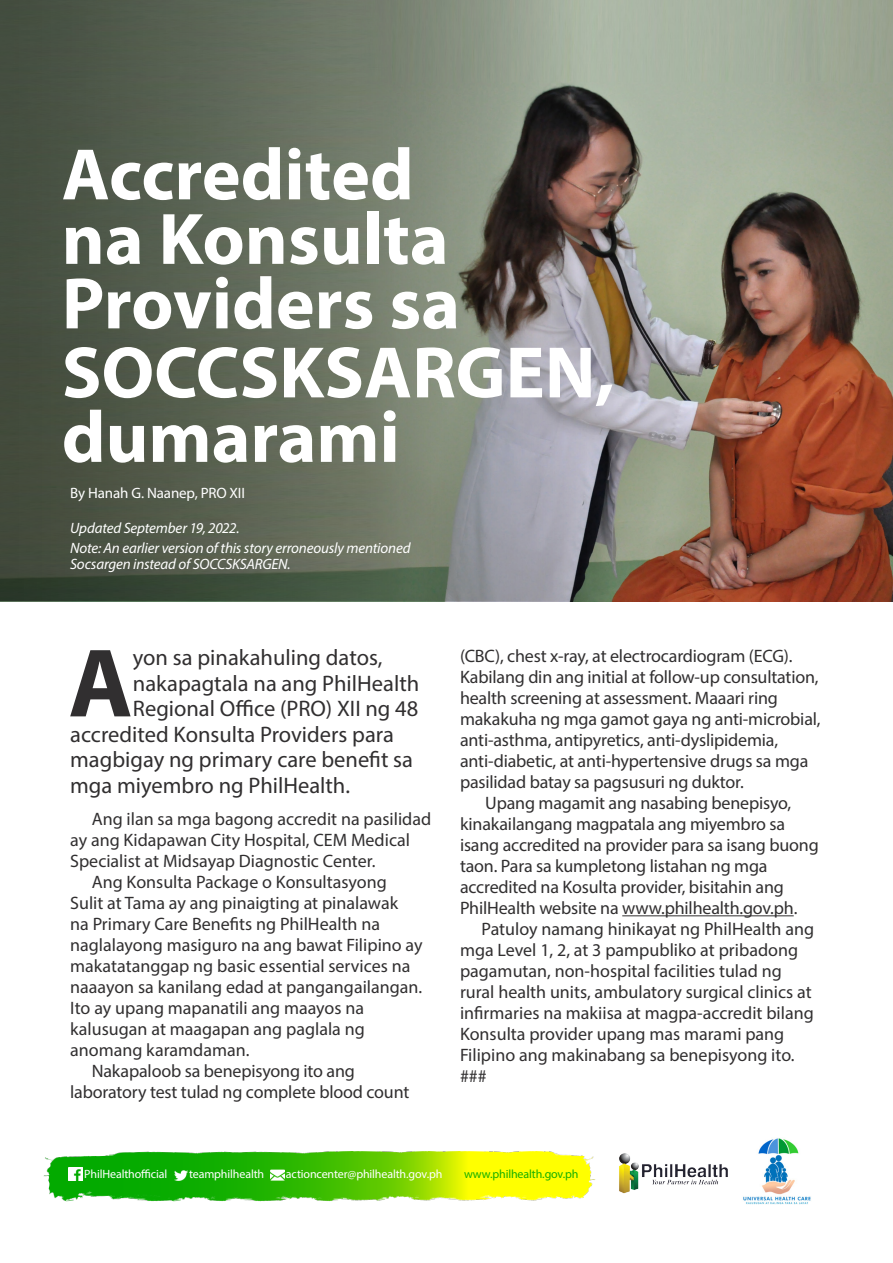
<style>
.page{position:relative;width:893px;height:1263px;background:#fff}
.page>*{position:absolute;margin:0;border:0;box-sizing:border-box;transform-origin:0 0}
.t1{font:700 98.1px "Myriad Pro";color:#312f30}
.t2{font:700 73.5px/66.8px "Myriad Pro";color:#fff}
.t3{font:22.5px "Myriad Pro";color:#312f30}
.t4{font:18px/21px "Myriad Pro";letter-spacing:-.005em;color:#312f30}
.t5{font:italic 15px/16.5px "Myriad Pro";letter-spacing:-.01em;color:#fff}
.t6{font:15px "Myriad Pro";letter-spacing:-.01em;color:#fff}
.t7{font:12px "Myriad Pro";letter-spacing:-.01em;color:#fff}
.t8{font:12px "Myriad Pro";letter-spacing:-.01em;color:#16b000}
</style>
<div class="page">
<img style="left:44px;top:1151px;width:552px;height:50px">
<img style="left:743px;top:1138px;width:68px;height:67px">
<img style="left:619px;top:1153px;width:109px;height:41px">
<img style="left:69px;top:1167px;width:13px;height:14px">
<svg style="left:175px;top:1169px;width:12px;height:13px"></svg>
<img style="left:271px;top:1168px;width:13px;height:14px">
<img style="left:0;top:0;width:893px;height:601px">
<hr style="left:622px;top:915px;width:172px;height:1px;background:#312f30">
<svg style="left:0;top:0;width:587px;height:600px;background:#666d60"></svg>
<p class="t2" style="left:62px;top:139px;width:353px">Accredited</p>
<p class="t2" style="left:62px;top:203px;width:388px">na Konsulta</p>
<p class="t2" style="left:62px;top:268px;width:554px">Providers sa<br>SOCCSKSARGEN, dumarami</p>
<p class="t6" style="left:70px;top:484px;width:176px">By Hanah G. Naanep, PRO XII</p>
<p class="t5" style="left:70px;top:520px;width:171px">Updated September 19, 2022.</p>
<p class="t5" style="left:70px;top:539px;width:342px">Note: An earlier version of this story erroneously mentioned<br>Socsargen instead of SOCCSKSARGEN.</p>
<p class="t1" style="left:69px;top:619px;width:66px">A</p>
<p class="t3" style="left:133px;top:644px;width:251px">yon sa pinakahuling datos,</p>
<p class="t3" style="left:133px;top:669px;width:288px">nakapagtala na ang PhilHealth</p>
<p class="t3" style="left:133px;top:695px;width:287px">Regional Office (PRO) XII ng 48</p>
<p class="t3" style="left:70px;top:720px;width:325px">accredited Konsulta Providers para</p>
<p class="t3" style="left:70px;top:746px;width:344px">magbigay ng primary care benefit sa</p>
<p class="t3" style="left:70px;top:771px;width:281px">mga miyembro ng PhilHealth.</p>
<p class="t4" style="left:70px;top:808px;width:363px;text-indent:22px">Ang ilan sa mga bagong accredit na pasilidad ay ang Kidapawan City Hospital, CEM Medical<br>Specialist at Midsayap Diagnostic Center.</p>
<p class="t4" style="left:70px;top:871px;width:354px;text-indent:22px">Ang Konsulta Package o Konsultasyong Sulit at Tama ay ang pinaigting at pinalawak<br>na Primary Care Benefits ng PhilHealth na naglalayong masiguro na ang bawat Filipino ay makatatanggap ng basic essential services na naaayon sa kanilang edad at pangangailangan.<br>Ito ay upang mapanatili ang maayos na kalusugan at maagapan ang paglala ng anomang karamdaman.</p>
<p class="t4" style="left:70px;top:1060px;width:341px;text-indent:22px">Nakapaloob sa benepisyong ito ang laboratory test tulad ng complete blood count</p>
<p class="t4" style="left:460px;top:645px;width:362px">(CBC), chest x-ray, at electrocardiogram (ECG).<br>Kabilang din ang initial at follow-up consultation, health screening at assessment. Maaari ring makakuha ng mga gamot gaya ng anti-microbial, anti-asthma, antipyretics, anti-dyslipidemia, anti-diabetic, at anti-hypertensive drugs sa mga pasilidad batay sa pagsusuri ng duktor.</p>
<p class="t4" style="left:460px;top:792px;width:360px;text-indent:25px">Upang magamit ang nasabing benepisyo, kinakailangang magpatala ang miyembro sa isang accredited na provider para sa isang buong taon. Para sa kumpletong listahan ng mga accredited na Kosulta provider, bisitahin ang PhilHealth website na www.philhealth.gov.ph.</p>
<p class="t4" style="left:460px;top:918px;width:356px;text-indent:22px">Patuloy namang hinikayat ng PhilHealth ang mga Level 1, 2, at 3 pampubliko at pribadong pagamutan, non-hospital facilities tulad ng rural health units, ambulatory surgical clinics at infirmaries na makiisa at magpa-accredit bilang Konsulta provider upang mas marami pang Filipino ang makinabang sa benepisyong ito. ###</p>
<p class="t7" style="left:84px;top:1167px;width:85px">PhilHealthofficial</p>
<p class="t7" style="left:189px;top:1167px;width:77px">teamphilhealth</p>
<p class="t7" style="left:286px;top:1167px;width:158px">actioncenter@philhealth.gov.ph</p>
<p class="t8" style="left:464px;top:1167px;width:116px">www.philhealth.gov.ph</p>
</div>
